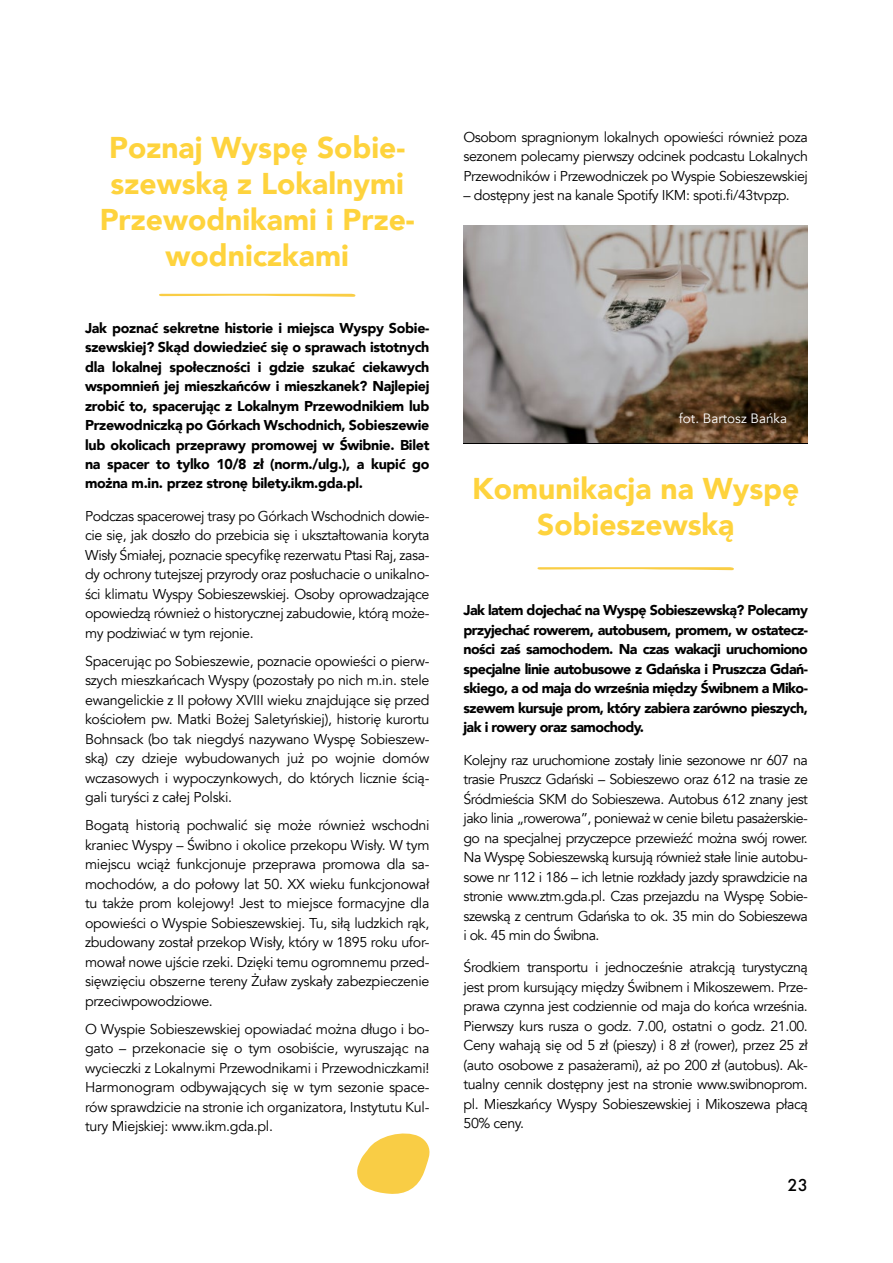
<style>
.page{position:relative;width:893px;height:1263px;background:#fff}
.page>*{position:absolute;margin:0;border:0;box-sizing:border-box;transform-origin:0 0}
.t1{font:900 30px/36px "Avenir";color:#fed33d;text-align:center}
.t2{font:500 18px "Futura PT";color:#000}
.t3{font:14.25px/19.5px "Avenir";letter-spacing:-.03em;color:#000;text-align:justify}
.t4{font:900 14.25px/19.5px "Avenir";letter-spacing:-.04em;color:#000;text-align:justify}
.t5{font:13.5px "Avenir";color:#fff}
</style>
<div class="page">
<svg style="left:357px;top:1133px;width:73px;height:61px"></svg>
<svg style="left:537px;top:567px;width:197px;height:3px"></svg>
<svg style="left:159px;top:294px;width:197px;height:3px"></svg>
<img style="left:463px;top:225px;width:345px;height:218px">
<h1 class="t1" style="left:100px;top:128px;width:316px">Poznaj Wyspę Sobie&shy;szewską z Lokalnymi<br>Przewodnikami i Prze&shy;wodniczkami</h1>
<p class="t4" style="left:85px;top:317px;width:346px">Jak poznać sekretne historie i miejsca Wyspy Sobie&shy;szewskiej? Skąd dowiedzieć się o sprawach istotnych dla lokalnej społeczności i gdzie szukać ciekawych wspomnień jej mieszkańców i mieszkanek? Najlepiej zrobić to, spacerując z Lokalnym Przewodnikiem lub Przewodniczką po Górkach Wschodnich, Sobieszewie lub okolicach przeprawy promowej w Świbnie. Bilet na spacer to tylko 10/8 zł (norm./ulg.), a kupić go można m.in. przez stronę bilety.ikm.gda.pl.</p>
<p class="t3" style="left:85px;top:506px;width:346px">Podczas spacerowej trasy po Górkach Wschodnich dowie&shy;cie się, jak doszło do przebicia się i ukształtowania koryta Wisły Śmiałej, poznacie specyfikę rezerwatu Ptasi Raj, zasa&shy;dy ochrony tutejszej przyrody oraz posłuchacie o unikalno&shy;ści klimatu Wyspy Sobieszewskiej. Osoby oprowadzające opowiedzą również o historycznej zabudowie, którą może&shy;my podziwiać w tym rejonie.</p>
<p class="t3" style="left:85px;top:651px;width:346px">Spacerując po Sobieszewie, poznacie opowieści o pierw&shy;szych mieszkańcach Wyspy (pozostały po nich m.in. stele ewangelickie z II połowy XVIII wieku znajdujące się przed kościołem pw. Matki Bożej Saletyńskiej), historię kurortu Bohnsack (bo tak niegdyś nazywano Wyspę Sobieszew&shy;ską) czy dzieje wybudowanych już po wojnie domów wczasowych i wypoczynkowych, do których licznie ścią&shy;gali turyści z całej Polski.</p>
<p class="t3" style="left:85px;top:816px;width:346px">Bogatą historią pochwalić się może również wschodni kraniec Wyspy – Świbno i okolice przekopu Wisły. W tym miejscu wciąż funkcjonuje przeprawa promowa dla sa&shy;mochodów, a do połowy lat 50. XX wieku funkcjonował tu także prom kolejowy! Jest to miejsce formacyjne dla opowieści o Wyspie Sobieszewskiej. Tu, siłą ludzkich rąk, zbudowany został przekop Wisły, który w 1895 roku ufor&shy;mował nowe ujście rzeki. Dzięki temu ogromnemu przed&shy;sięwzięciu obszerne tereny Żuław zyskały zabezpieczenie przeciwpowodziowe.</p>
<p class="t3" style="left:85px;top:1019px;width:346px">O Wyspie Sobieszewskiej opowiadać można długo i bo&shy;gato – przekonacie się o tym osobiście, wyruszając na wycieczki z Lokalnymi Przewodnikami i Przewodniczkami!<br>Harmonogram odbywających się w tym sezonie space&shy;rów sprawdzicie na stronie ich organizatora, Instytutu Kul&shy;tury Miejskiej: www.ikm.gda.pl.</p>
<p class="t3" style="left:463px;top:127px;width:346px">Osobom spragnionym lokalnych opowieści również poza sezonem polecamy pierwszy odcinek podcastu Lokalnych Przewodników i Przewodniczek po Wyspie Sobieszewskiej</p>
<p class="t3" style="left:463px;top:186px;width:328px">– dostępny jest na kanale Spotify IKM: spoti.fi/43tvpzp.</p>
<p class="t5" style="left:679px;top:410px;width:110px">fot. Bartosz Bańka</p>
<h1 class="t1" style="left:472px;top:469px;width:329px">Komunikacja na Wyspę<br>Sobieszewską</h1>
<p class="t4" style="left:463px;top:600px;width:346px">Jak latem dojechać na Wyspę Sobieszewską? Polecamy przyjechać rowerem, autobusem, promem, w ostatecz&shy;ności zaś samochodem. Na czas wakacji uruchomiono specjalne linie autobusowe z Gdańska i Pruszcza Gdań&shy;skiego, a od maja do września między Świbnem a Miko&shy;szewem kursuje prom, który zabiera zarówno pieszych, jak i rowery oraz samochody.</p>
<p class="t3" style="left:463px;top:750px;width:346px">Kolejny raz uruchomione zostały linie sezonowe nr 607 na trasie Pruszcz Gdański – Sobieszewo oraz 612 na trasie ze Śródmieścia SKM do Sobieszewa. Autobus 612 znany jest jako linia „rowerowa”, ponieważ w cenie biletu pasażerskie&shy;go na specjalnej przyczepce przewieźć można swój rower.<br>Na Wyspę Sobieszewską kursują również stałe linie autobu&shy;sowe nr 112 i 186 – ich letnie rozkłady jazdy sprawdzicie na stronie www.ztm.gda.pl. Czas przejazdu na Wyspę Sobie&shy;szewską z centrum Gdańska to ok. 35 min do Sobieszewa i ok. 45 min do Świbna.</p>
<p class="t3" style="left:463px;top:958px;width:346px">Środkiem transportu i jednocześnie atrakcją turystyczną jest prom kursujący między Świbnem i Mikoszewem. Prze&shy;prawa czynna jest codziennie od maja do końca września.<br>Pierwszy kurs rusza o godz. 7.00, ostatni o godz. 21.00.<br>Ceny wahają się od 5 zł (pieszy) i 8 zł (rower), przez 25 zł (auto osobowe z pasażerami), aż po 200 zł (autobus). Ak&shy;tualny cennik dostępny jest na stronie www.swibnoprom. pl. Mieszkańcy Wyspy Sobieszewskiej i Mikoszewa płacą 50% ceny.</p>
<p class="t2" style="left:787px;top:1174px;width:22px">23</p>
</div>
